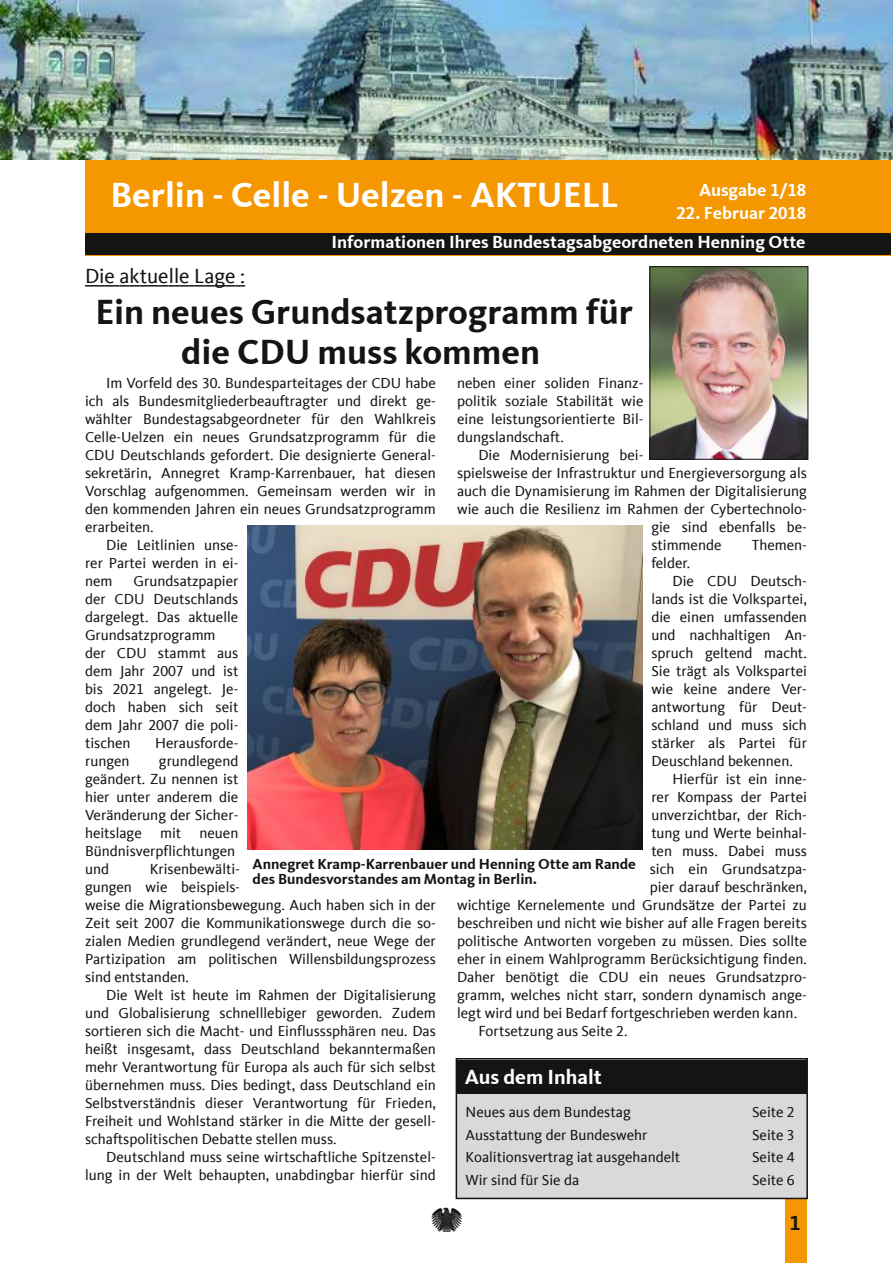
<style>
.page{position:relative;width:893px;height:1263px;background:#fff}
.page>*{position:absolute;margin:0;border:0;box-sizing:border-box;transform-origin:0 0}
.t1{font:700 36px/40.5px "CDU Kievit Tab";color:#161413;text-align:center}
.t2{font:700 36px "CDU Kievit Tab";color:#fff}
.t3{font:21px "CDU Kievit Tab";color:#161413}
.t4{font:700 21px "CDU Kievit Tab";color:#fff}
.t5{font:700 21px "CDU Kievit Tab";color:#161413}
.t6{font:700 18px "CDU Kievit Tab";color:#fff}
.t7{font:15px/18px "CDU Kievit Tab";color:#161413}
.t8{font:700 15px/15px "CDU Kievit Tab";color:#161413}
</style>
<div class="page">
<div style="left:85px;top:160px;width:806px;height:95px;background:#f49700"></div>
<div style="left:85px;top:233px;width:806px;height:22px;background:#161413"></div>
<div style="left:785px;top:1199px;width:21px;height:64px;background:#f49700"></div>
<img style="left:0;top:0;width:893px;height:159px">
<svg style="left:85px;top:285px;width:160px;height:2px"></svg>
<div style="left:456px;top:1059px;width:351px;height:139px;background:#d8d9da"></div>
<div style="left:456px;top:1058px;width:352px;height:141px;border:2px solid #161413"></div>
<div style="left:456px;top:1060px;width:351px;height:34px;background:#161413"></div>
<img style="left:248px;top:525px;width:395px;height:325px">
<img style="left:652px;top:269px;width:154px;height:188px">
<div style="left:650px;top:267px;width:158px;height:192px;border:1px solid #161413"></div>
<h1 class="t2" style="left:111px;top:182px;width:510px">Berlin - Celle - Uelzen - AKTUELL</h1>
<p class="t6" style="left:331px;top:236px;width:476px">Informationen Ihres Bundestagsabgeordneten Henning Otte</p>
<p class="t6" style="left:699px;top:183px;width:109px">Ausgabe 1/18</p>
<p class="t6" style="left:677px;top:206px;width:131px">22. Februar 2018</p>
<h2 class="t3" style="left:85px;top:264px;width:162px">Die aktuelle Lage :</h2>
<h1 class="t1" style="left:95px;top:295px;width:539px">Ein neues Grundsatzprogramm für die CDU muss kommen</h1>
<p class="t7" style="left:106px;top:374px;width:331px">Im Vorfeld des 30. Bundesparteitages der CDU habe</p>
<p class="t7" style="left:85px;top:392px;width:352px">ich als Bundesmitgliederbeauftragter und direkt ge-</p>
<p class="t7" style="left:85px;top:410px;width:352px">wählter Bundestagsabgeordneter für den Wahlkreis</p>
<p class="t7" style="left:85px;top:428px;width:352px">Celle-Uelzen ein neues Grundsatzprogramm für die</p>
<p class="t7" style="left:85px;top:446px;width:352px">CDU Deutschlands gefordert. Die designierte General-</p>
<p class="t7" style="left:85px;top:464px;width:352px">sekretärin, Annegret Kramp-Karrenbauer, hat diesen</p>
<p class="t7" style="left:85px;top:482px;width:352px">Vorschlag aufgenommen. Gemeinsam werden wir in</p>
<p class="t7" style="left:85px;top:500px;width:352px">den kommenden Jahren ein neues Grundsatzprogramm</p>
<p class="t7" style="left:85px;top:518px;width:70px">erarbeiten.</p>
<p class="t7" style="left:106px;top:536px;width:134px">Die Leitlinien unse-</p>
<p class="t7" style="left:85px;top:554px;width:155px">rer Partei werden in ei-</p>
<p class="t7" style="left:85px;top:572px;width:29px">nem</p>
<p class="t7" style="left:457px;top:374px;width:188px;text-align:justify">neben einer soliden Finanz&shy;politik soziale Stabilität wie eine leistungsorientierte Bil&shy;dungslandschaft.</p>
<p class="t7" style="left:478px;top:446px;width:167px">Die Modernisierung bei-</p>
<p class="t7" style="left:457px;top:464px;width:351px">spielsweise der Infrastruktur und Energieversorgung als</p>
<p class="t7" style="left:457px;top:482px;width:351px">auch die Dynamisierung im Rahmen der Digitalisierung</p>
<p class="t7" style="left:457px;top:500px;width:351px">wie auch die Resilienz im Rahmen der Cybertechnolo-</p>
<p class="t7" style="left:651px;top:518px;width:157px">gie sind ebenfalls be-</p>
<p class="t7" style="left:651px;top:536px;width:72px">stimmende</p>
<p class="t7" style="left:752px;top:536px;width:57px">Themen-</p>
<p class="t7" style="left:651px;top:554px;width:41px">felder.</p>
<p class="t7" style="left:673px;top:572px;width:136px">Die CDU Deutsch-</p>
<p class="t7" style="left:651px;top:590px;width:157px">lands ist die Volkspartei,</p>
<p class="t7" style="left:651px;top:608px;width:157px">die einen umfassenden</p>
<p class="t7" style="left:651px;top:626px;width:157px">und nachhaltigen An-</p>
<p class="t7" style="left:651px;top:644px;width:157px">spruch geltend macht.</p>
<p class="t7" style="left:651px;top:662px;width:157px">Sie trägt als Volkspartei</p>
<p class="t7" style="left:651px;top:680px;width:157px">wie keine andere Ver-</p>
<p class="t7" style="left:651px;top:698px;width:157px">antwortung für Deut-</p>
<p class="t7" style="left:651px;top:716px;width:157px">schland und muss sich</p>
<p class="t7" style="left:651px;top:734px;width:157px">stärker als Partei für</p>
<p class="t7" style="left:651px;top:752px;width:143px">Deuschland bekennen.</p>
<p class="t7" style="left:673px;top:770px;width:136px">Hierfür ist ein inne-</p>
<p class="t7" style="left:651px;top:788px;width:157px">rer Kompass der Partei</p>
<p class="t7" style="left:651px;top:806px;width:157px">unverzichtbar, der Rich-</p>
<p class="t7" style="left:651px;top:824px;width:157px">tung und Werte beinhal-</p>
<p class="t7" style="left:651px;top:842px;width:157px">ten muss. Dabei muss</p>
<p class="t7" style="left:650px;top:860px;width:159px">sich ein Grundsatzpa-</p>
<p class="t7" style="left:650px;top:878px;width:159px">pier darauf beschränken,</p>
<p class="t7" style="left:457px;top:896px;width:351px">wichtige Kernelemente und Grundsätze der Partei zu</p>
<p class="t7" style="left:457px;top:914px;width:351px">beschreiben und nicht wie bisher auf alle Fragen bereits</p>
<p class="t7" style="left:457px;top:932px;width:351px">politische Antworten vorgeben zu müssen. Dies sollte</p>
<p class="t7" style="left:457px;top:950px;width:351px">eher in einem Wahlprogramm Berücksichtigung finden.</p>
<p class="t7" style="left:457px;top:968px;width:351px">Daher benötigt die CDU ein neues Grundsatzpro-</p>
<p class="t7" style="left:457px;top:986px;width:351px">gramm, welches nicht starr, sondern dynamisch ange-</p>
<p class="t7" style="left:457px;top:1004px;width:342px">legt wird und bei Bedarf fortgeschrieben werden kann.</p>
<p class="t7" style="left:478px;top:1022px;width:151px">Fortsetzung aus Seite 2.</p>
<p class="t7" style="left:85px;top:572px;width:155px;text-indent:48px">Grundsatzpapier der CDU Deutschlands dargelegt. Das aktuelle<br>Grundsatzprogramm der CDU stammt aus dem Jahr 2007 und ist bis 2021 angelegt. Je&shy;doch haben sich seit dem Jahr 2007 die poli&shy;tischen</p>
<p class="t7" style="left:155px;top:734px;width:85px">Herausforde-</p>
<p class="t7" style="left:85px;top:752px;width:155px;text-indent:74px">grundlegend geändert. Zu nennen ist hier unter anderem die<br>Veränderung der Sicher&shy;heitslage mit neuen<br>Bündnisverpflichtungen und</p>
<p class="t7" style="left:85px;top:752px;width:46px">rungen</p>
<p class="t8" style="left:253px;top:858px;width:385px">Annegret Kramp-Karrenbauer und Henning Otte am Rande des Bundesvorstandes am Montag in Berlin.</p>
<p class="t7" style="left:85px;top:860px;width:352px;text-indent:65px">Krisenbewälti-<br>gungen wie beispiels-<br>weise die Migrationsbewegung. Auch haben sich in der Zeit seit 2007 die Kommunikationswege durch die so&shy;zialen Medien grundlegend verändert, neue Wege der Partizipation am politischen Willensbildungsprozess sind entstanden.</p>
<p class="t7" style="left:85px;top:986px;width:352px;text-align:justify;text-indent:21px">Die Welt ist heute im Rahmen der Digitalisierung und Globalisierung schnelllebiger geworden. Zudem sortieren sich die Macht- und Einflusssphären neu. Das heißt insgesamt, dass Deutschland bekanntermaßen mehr Verantwortung für Europa als auch für sich selbst übernehmen muss. Dies bedingt, dass Deutschland ein Selbstverständnis dieser Verantwortung für Frieden, Freiheit und Wohlstand stärker in die Mitte der gesell&shy;schaftspolitischen Debatte stellen muss.</p>
<p class="t7" style="left:85px;top:1148px;width:352px;text-align:right">Deutschland muss seine wirtschaftliche Spitzenstel&shy;lung in der Welt behaupten, unabdingbar hierfür sind</p>
<h2 class="t4" style="left:465px;top:1069px;width:139px">Aus dem Inhalt</h2>
<p class="t7" style="left:466px;top:1103px;width:167px">Neues aus dem Bundestag</p>
<p class="t7" style="left:752px;top:1103px;width:44px">Seite 2</p>
<p class="t7" style="left:466px;top:1126px;width:183px">Ausstattung der Bundeswehr</p>
<p class="t7" style="left:752px;top:1126px;width:44px">Seite 3</p>
<p class="t7" style="left:466px;top:1148px;width:216px">Koalitionsvertrag iat ausgehandelt</p>
<p class="t7" style="left:752px;top:1148px;width:44px">Seite 4</p>
<p class="t7" style="left:466px;top:1171px;width:115px">Wir sind für Sie da</p>
<p class="t7" style="left:752px;top:1171px;width:44px">Seite 6</p>
<h2 class="t5" style="left:789px;top:1215px;width:12px">1</h2>
</div>
